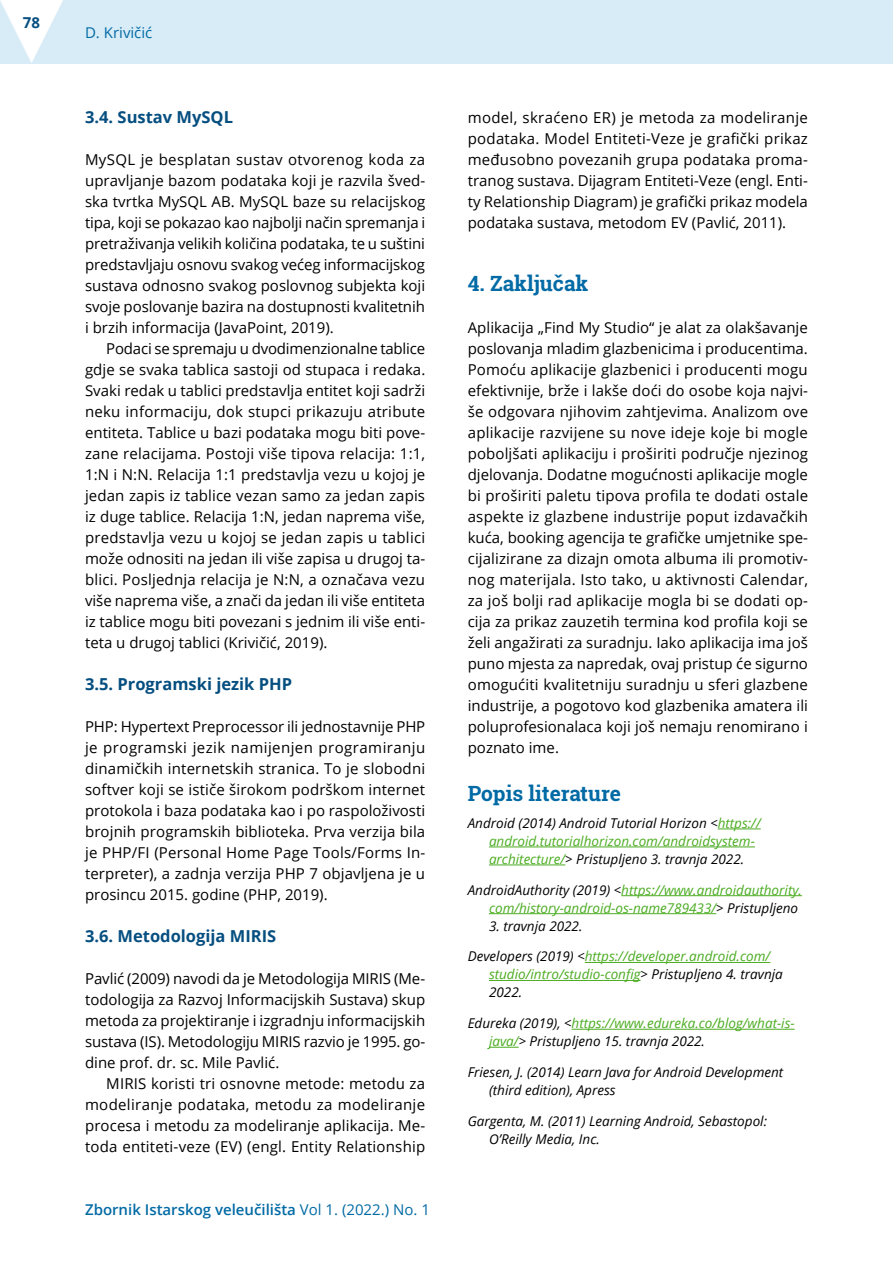
<style>
.page{position:relative;width:893px;height:1263px;background:#fff}
.page>*{position:absolute;margin:0;border:0;box-sizing:border-box;transform-origin:0 0}
.Podnaslov{font:700 21px "Roboto Slab";color:#026aa5}
.Podnaslov_3{font:700 16.5px "Open Sans";color:#054e80}
.Paragraph_first{font:15px/21px "Open Sans";color:#000;text-align:justify}
.Paragraph{font:15px/21px "Open Sans";color:#000;text-align:justify}
.t1{font:700 15px "Open Sans";color:#054e80}
.t2{font:600 14.85px "Open Sans";color:#026aa5}
.t3{font:14.85px "Open Sans";color:#026aa5}
.Reference{font:italic 13.5px/18px "Open Sans";color:#000}
.Reference-2{font:italic 13.5px/18px "Open Sans";color:#4bac21;text-align:right}
.s1{font-weight:400}
.s2{color:#4bac21}
.s3{color:#000}
</style>
<div class="page">
<div style="left:0;top:0;width:893px;height:63px;background:#d8ecf7"></div>
<svg style="left:0;top:0;width:63px;height:63px"></svg>
<hr style="left:718px;top:828px;width:43px;height:1px;background:#4bac21">
<hr style="left:489px;top:846px;width:266px;height:1px;background:#4bac21">
<hr style="left:489px;top:864px;width:76px;height:1px;background:#4bac21">
<hr style="left:621px;top:895px;width:181px;height:1px;background:#4bac21">
<hr style="left:489px;top:913px;width:227px;height:1px;background:#4bac21">
<hr style="left:585px;top:962px;width:185px;height:1px;background:#4bac21">
<hr style="left:489px;top:980px;width:152px;height:1px;background:#4bac21">
<hr style="left:572px;top:1029px;width:223px;height:1px;background:#4bac21">
<hr style="left:489px;top:1047px;width:30px;height:1px;background:#4bac21">
<p class="t1" style="left:23px;top:12px;width:19px">78</p>
<p class="t3" style="left:85px;top:23px;width:69px">D. Krivičić</p>
<p class="Podnaslov_3" style="left:85px;top:105px;width:149px">3.4. Sustav MySQL</p>
<p class="Paragraph_first" style="left:85px;top:149px;width:342px">MySQL je besplatan sustav otvorenog koda za upravljanje bazom podataka koji je razvila šved&shy;ska tvrtka MySQL AB. MySQL baze su relacijskog tipa, koji se pokazao kao najbolji način spremanja i pretraživanja velikih količina podataka, te u suštini predstavljaju osnovu svakog većeg informacijskog sustava odnosno svakog poslovnog subjekta koji svoje poslovanje bazira na dostupnosti kvalitetnih i brzih informacija (JavaPoint, 2019).</p>
<p class="Paragraph" style="left:85px;top:338px;width:342px;text-indent:21px">Podaci se spremaju u dvodimenzionalne tablice gdje se svaka tablica sastoji od stupaca i redaka.<br>Svaki redak u tablici predstavlja entitet koji sadrži neku informaciju, dok stupci prikazuju atribute entiteta. Tablice u bazi podataka mogu biti pove&shy;zane relacijama. Postoji više tipova relacija: 1:1, 1:N i N:N. Relacija 1:1 predstavlja vezu u kojoj je jedan zapis iz tablice vezan samo za jedan zapis iz duge tablice. Relacija 1:N, jedan naprema više, predstavlja vezu u kojoj se jedan zapis u tablici može odnositi na jedan ili više zapisa u drugoj ta&shy;blici. Posljednja relacija je N:N, a označava vezu više naprema više, a znači da jedan ili više entiteta iz tablice mogu biti povezani s jednim ili više enti&shy;teta u drugoj tablici (Krivičić, 2019).</p>
<p class="Podnaslov_3" style="left:85px;top:672px;width:209px">3.5. Programski jezik PHP</p>
<p class="Paragraph_first" style="left:85px;top:716px;width:342px">PHP: Hypertext Preprocessor ili jednostavnije PHP je programski jezik namijenjen programiranju dinamičkih internetskih stranica. To je slobodni softver koji se ističe širokom podrškom internet protokola i baza podataka kao i po raspoloživosti brojnih programskih biblioteka. Prva verzija bila je PHP/FI (Personal Home Page Tools/Forms In&shy;terpreter), a zadnja verzija PHP 7 objavljena je u prosincu 2015. godine (PHP, 2019).</p>
<p class="Podnaslov_3" style="left:85px;top:924px;width:193px">3.6. Metodologija MIRIS</p>
<p class="Paragraph_first" style="left:85px;top:968px;width:342px">Pavlić (2009) navodi da je Metodologija MIRIS (Me&shy;todologija za Razvoj Informacijskih Sustava) skup metoda za projektiranje i izgradnju informacijskih sustava (IS). Metodologiju MIRIS razvio je 1995. go&shy;dine prof. dr. sc. Mile Pavlić.</p>
<p class="Paragraph" style="left:85px;top:1073px;width:342px;text-indent:21px">MIRIS koristi tri osnovne metode: metodu za modeliranje podataka, metodu za modeliranje procesa i metodu za modeliranje aplikacija. Me&shy;toda entiteti-veze (EV) (engl. Entity Relationship</p>
<p class="t2" style="left:85px;top:1200px;width:346px">Zbornik Istarskog veleučilišta <span class="s1">Vol 1. (2022.) No. 1</span></p>
<p class="Paragraph" style="left:468px;top:107px;width:342px">model, skraćeno ER) je metoda za modeliranje podataka. Model Entiteti-Veze je grafički prikaz međusobno povezanih grupa podataka proma&shy;tranog sustava. Dijagram Entiteti-Veze (engl. Enti&shy;ty Relationship Diagram) je grafički prikaz modela podataka sustava, metodom EV (Pavlić, 2011).</p>
<p class="Podnaslov" style="left:468px;top:269px;width:122px">4. Zaključak</p>
<p class="Paragraph_first" style="left:468px;top:317px;width:342px">Aplikacija „Find My Studio“ je alat za olakšavanje poslovanja mladim glazbenicima i producentima.<br>Pomoću aplikacije glazbenici i producenti mogu efektivnije, brže i lakše doći do osobe koja najvi&shy;še odgovara njihovim zahtjevima. Analizom ove aplikacije razvijene su nove ideje koje bi mogle poboljšati aplikaciju i proširiti područje njezinog djelovanja. Dodatne mogućnosti aplikacije mogle bi proširiti paletu tipova profila te dodati ostale aspekte iz glazbene industrije poput izdavačkih kuća, booking agencija te grafičke umjetnike spe&shy;cijalizirane za dizajn omota albuma ili promotiv&shy;nog materijala. Isto tako, u aktivnosti Calendar, za još bolji rad aplikacije mogla bi se dodati op&shy;cija za prikaz zauzetih termina kod profila koji se želi angažirati za suradnju. Iako aplikacija ima još puno mjesta za napredak, ovaj pristup će sigurno omogućiti kvalitetniju suradnju u sferi glazbene industrije, a pogotovo kod glazbenika amatera ili poluprofesionalaca koji još nemaju renomirano i poznato ime.</p>
<p class="Podnaslov" style="left:468px;top:779px;width:155px">Popis literature</p>
<p class="Reference" style="left:489px;top:814px;width:273px;text-indent:-21px">Android (2014) Android Tutorial Horizon &lt;<span class="s2">https:// android.tutorialhorizon.com/androidsystem&shy;architecture/</span>&gt; Pristupljeno 3. travnja 2022.</p>
<p class="Reference-2" style="left:468px;top:880px;width:336px"><span class="s3">AndroidAuthority (2019) &lt;</span>https://www.androidauthority. com/history-android-os-name789433/<span class="s3">&gt; Pristupljeno</span></p>
<p class="Reference" style="left:489px;top:916px;width:95px">3. travnja 2022.</p>
<p class="Reference-2" style="left:489px;top:947px;width:295px;text-align:left;text-indent:-21px"><span class="s3">Developers (2019) &lt;</span>https://developer.android.com/ studio/intro/studio-config<span class="s3">&gt; Pristupljeno 4. travnja<br>2022.</span></p>
<p class="Reference" style="left:489px;top:1014px;width:307px;text-indent:-21px">Edureka (2019), &lt;<span class="s2">https://www.edureka.co/blog/what-is&shy;java/</span>&gt; Pristupljeno 15. travnja 2022.</p>
<p class="Reference" style="left:489px;top:1063px;width:296px;text-indent:-21px">Friesen, J. (2014) Learn Java for Android Development (third edition), Apress</p>
<p class="Reference" style="left:489px;top:1111px;width:280px;text-indent:-21px">Gargenta, M. (2011) Learning Android, Sebastopol:<br>O’Reilly Media, Inc.</p>
</div>
